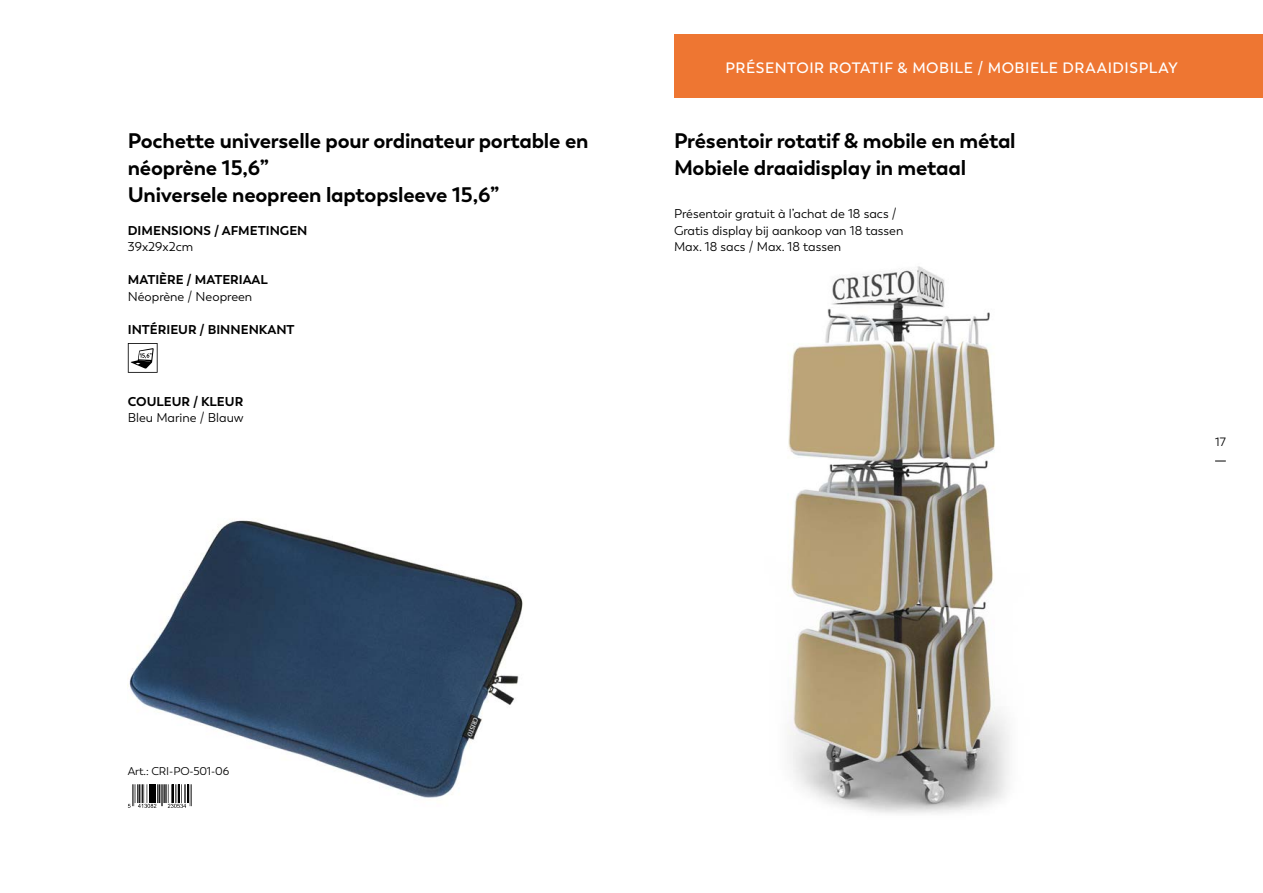
<style>
.page{position:relative;width:1263px;height:893px;background:#fff}
.page>*{position:absolute;margin:0;border:0;box-sizing:border-box;transform-origin:0 0}
.t1{font:700 21px/27px "Trenda";letter-spacing:-.01em;color:#000}
.t2{font:600 15px "Trenda";letter-spacing:.03em;color:#fff}
.t3{font:12.75px/16.5px "Trenda";color:#000}
.t4{font:700 12.75px "Trenda";color:#000}
.t5{font:12px "Trenda";color:#000}
.t6{font:11.25px "Trenda";letter-spacing:-.01em;color:#000}
</style>
<div class="page">
<svg style="left:128px;top:343px;width:30px;height:30px"></svg>
<img style="left:128px;top:520px;width:395px;height:288px">
<img style="left:787px;top:266px;width:222px;height:548px">
<div style="left:674px;top:34px;width:589px;height:63px;background:#ee7632"></div>
<p class="t1" style="left:128px;top:127px;width:462px">Pochette universelle pour ordinateur portable en néoprène 15,6”<br>Universele neopreen laptopsleeve 15,6”</p>
<p class="t4" style="left:128px;top:222px;width:181px">DIMENSIONS / AFMETINGEN</p>
<p class="t3" style="left:128px;top:239px;width:67px">39x29x2cm</p>
<p class="t4" style="left:128px;top:272px;width:142px">MATIÈRE / MATERIAAL</p>
<p class="t3" style="left:128px;top:288px;width:126px">Néoprène / Neopreen</p>
<p class="t4" style="left:128px;top:321px;width:168px">INTÉRIEUR / BINNENKANT</p>
<p class="t4" style="left:128px;top:393px;width:117px">COULEUR / KLEUR</p>
<p class="t3" style="left:128px;top:410px;width:117px">Bleu Marine / Blauw</p>
<p class="t2" style="left:725px;top:59px;width:454px">PRÉSENTOIR ROTATIF &amp; MOBILE / MOBIELE DRAAIDISPLAY</p>
<p class="t1" style="left:674px;top:127px;width:343px">Présentoir rotatif &amp; mobile en métal<br>Mobiele draaidisplay in metaal</p>
<p class="t3" style="left:674px;top:206px;width:231px">Présentoir gratuit à l’achat de 18 sacs /<br>Gratis display bij aankoop van 18 tassen<br>Max. 18 sacs / Max. 18 tassen</p>
<p class="t5" style="left:1215px;top:435px;width:12px">17</p>
<p class="t6" style="left:128px;top:764px;width:103px">Art.: CRI-PO-501-06</p>
</div>
